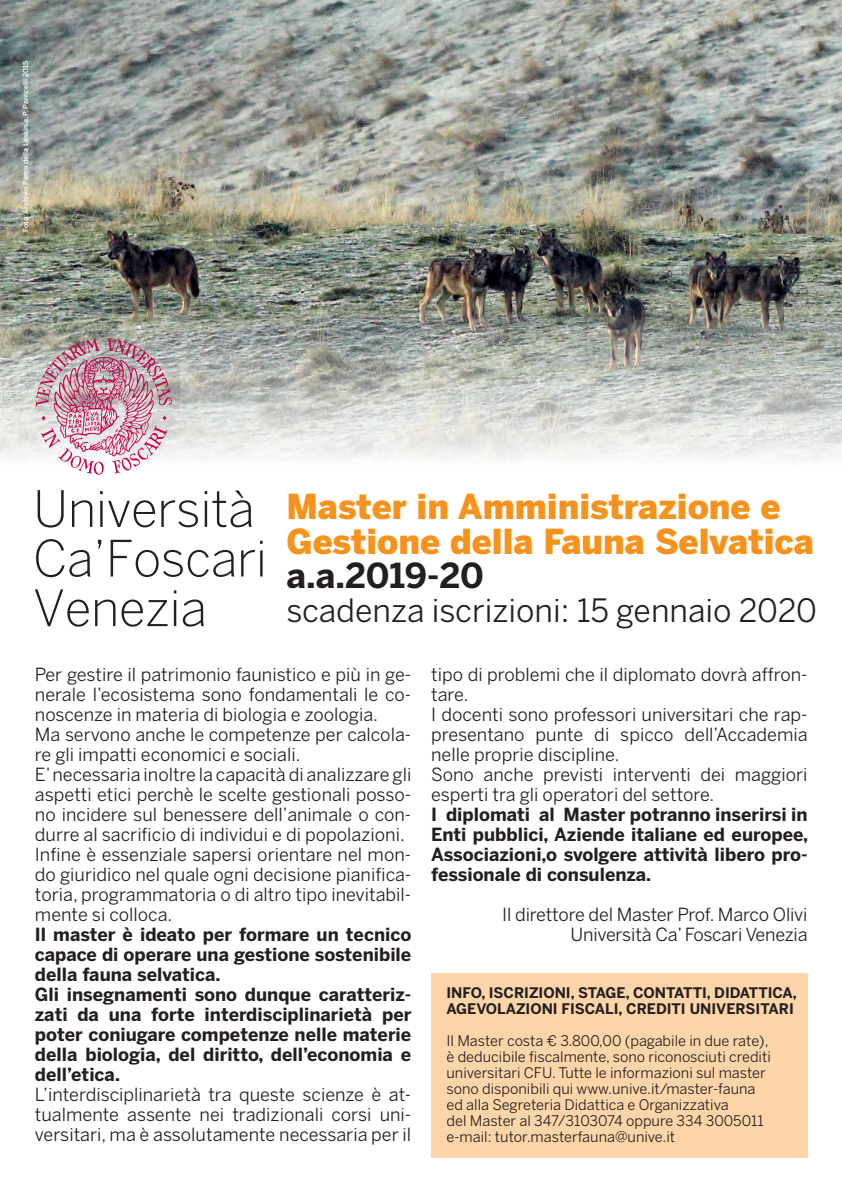
<style>
.page{position:relative;width:842px;height:1191px;background:#fff}
.page>*{position:absolute;margin:0;border:0;box-sizing:border-box;transform-origin:0 0}
.t1{font:900 34.2px/34.2px "Benton Sans";color:#f7931d}
.t2{font:700 34.2px "Benton Sans";letter-spacing:-.01em;color:#231f20}
.t3{font:31.9px "Benton Sans";color:#231f20}
.t4{font:18px/20px "Benton Sans";color:#231f20}
.t5{font:700 18px/20px "Benton Sans";color:#231f20}
.t6{font:14.5px/16px "Benton Sans";color:#231f20}
.t7{font:700 14.5px/16px "Benton Sans";color:#231f20}
.t8{font:500 7px "Benton Sans";color:#fff}
</style>
<div class="page">
<img style="left:0;top:0;width:842px;height:460px">
<img style="left:36px;top:338px;width:136px;height:137px">
<svg style="left:35px;top:589px;width:54px;height:37px"></svg>
<svg style="left:95px;top:599px;width:20px;height:27px"></svg>
<svg style="left:122px;top:599px;width:46px;height:27px"></svg>
<hr style="left:174px;top:600px;width:2px;height:26px;background:#231f20">
<svg style="left:183px;top:599px;width:21px;height:27px"></svg>
<svg style="left:36px;top:539px;width:54px;height:38px"></svg>
<svg style="left:98px;top:540px;width:3px;height:8px"></svg>
<svg style="left:111px;top:540px;width:123px;height:37px"></svg>
<svg style="left:241px;top:550px;width:14px;height:26px"></svg>
<hr style="left:260px;top:550px;width:3px;height:26px;background:#231f20">
<svg style="left:38px;top:490px;width:26px;height:37px"></svg>
<svg style="left:72px;top:500px;width:20px;height:27px"></svg>
<hr style="left:100px;top:501px;width:3px;height:26px;background:#231f20">
<svg style="left:108px;top:500px;width:47px;height:27px"></svg>
<svg style="left:161px;top:500px;width:37px;height:27px"></svg>
<svg style="left:205px;top:490px;width:47px;height:37px"></svg>
<div style="left:431px;top:974px;width:377px;height:183px;background:#fdd5a8"></div>
<p class="t8" style="left:22px;top:232px;width:172px;rotate:-90deg">Foto: Archivio Parco della Lessinia, P. Parricelli 2015</p>
<h1 class="t1" style="left:286px;top:489px;width:529px">Master in Amministrazione e<br>Gestione della Fauna Selvatica</h1>
<h1 class="t2" style="left:286px;top:555px;width:199px">a.a.2019-20</h1>
<h2 class="t3" style="left:286px;top:591px;width:532px">scadenza iscrizioni: 15 gennaio 2020</h2>
<p class="t4" style="left:35px;top:664px;width:378px">Per gestire il patrimonio faunistico e più in ge&shy;nerale l’ecosistema sono fondamentali le co&shy;noscenze in materia di biologia e zoologia.<br>Ma servono anche le competenze per calcola&shy;re gli impatti economici e sociali.<br>E’ necessaria inoltre la capacità di analizzare gli aspetti etici perchè le scelte gestionali posso&shy;no incidere sul benessere dell’animale o con&shy;durre al sacrificio di individui e di popolazioni.<br>Infine è essenziale sapersi orientare nel mon&shy;do giuridico nel quale ogni decisione pianifica&shy;toria, programmatoria o di altro tipo inevitabil&shy;mente si colloca.</p>
<p class="t5" style="left:35px;top:924px;width:378px">Il master è ideato per formare un tecnico capace di operare una gestione sostenibile della fauna selvatica.<br>Gli insegnamenti sono dunque caratteriz&shy;zati da una forte interdisciplinarietà per poter coniugare competenze nelle materie della biologia, del diritto, dell’economia e dell’etica.</p>
<p class="t4" style="left:35px;top:1084px;width:378px;text-align:justify">L’interdisciplinarietà tra queste scienze è at&shy;tualmente assente nei tradizionali corsi uni&shy;versitari, ma è assolutamente necessaria per il</p>
<p class="t4" style="left:431px;top:664px;width:378px">tipo di problemi che il diplomato dovrà affron&shy;tare.<br>I docenti sono professori universitari che rap&shy;presentano punte di spicco dell’Accademia nelle proprie discipline.<br>Sono anche previsti interventi dei maggiori esperti tra gli operatori del settore.</p>
<p class="t5" style="left:431px;top:804px;width:378px;text-align:justify">I diplomati al Master potranno inserirsi in Enti pubblici, Aziende italiane ed europee, Associazioni,o svolgere attività libero pro&shy;fessionale di consulenza.</p>
<p class="t4" style="left:502px;top:904px;width:307px;text-align:right">Il direttore del Master Prof. Marco Olivi<br>Università Ca’ Foscari Venezia</p>
<p class="t7" style="left:446px;top:984px;width:352px">INFO, ISCRIZIONI, STAGE, CONTATTI, DIDATTICA,<br>AGEVOLAZIONI FISCALI, CREDITI UNIVERSITARI</p>
<p class="t6" style="left:446px;top:1032px;width:326px">Il Master costa € 3.800,00 (pagabile in due rate), è deducibile fiscalmente, sono riconosciuti crediti universitari CFU. Tutte le informazioni sul master sono disponibili qui www.unive.it/master-fauna ed alla Segreteria Didattica e Organizzativa<br>del Master al 347/3103074 oppure 334 3005011 e-mail: tutor.masterfauna@unive.it</p>
</div>
